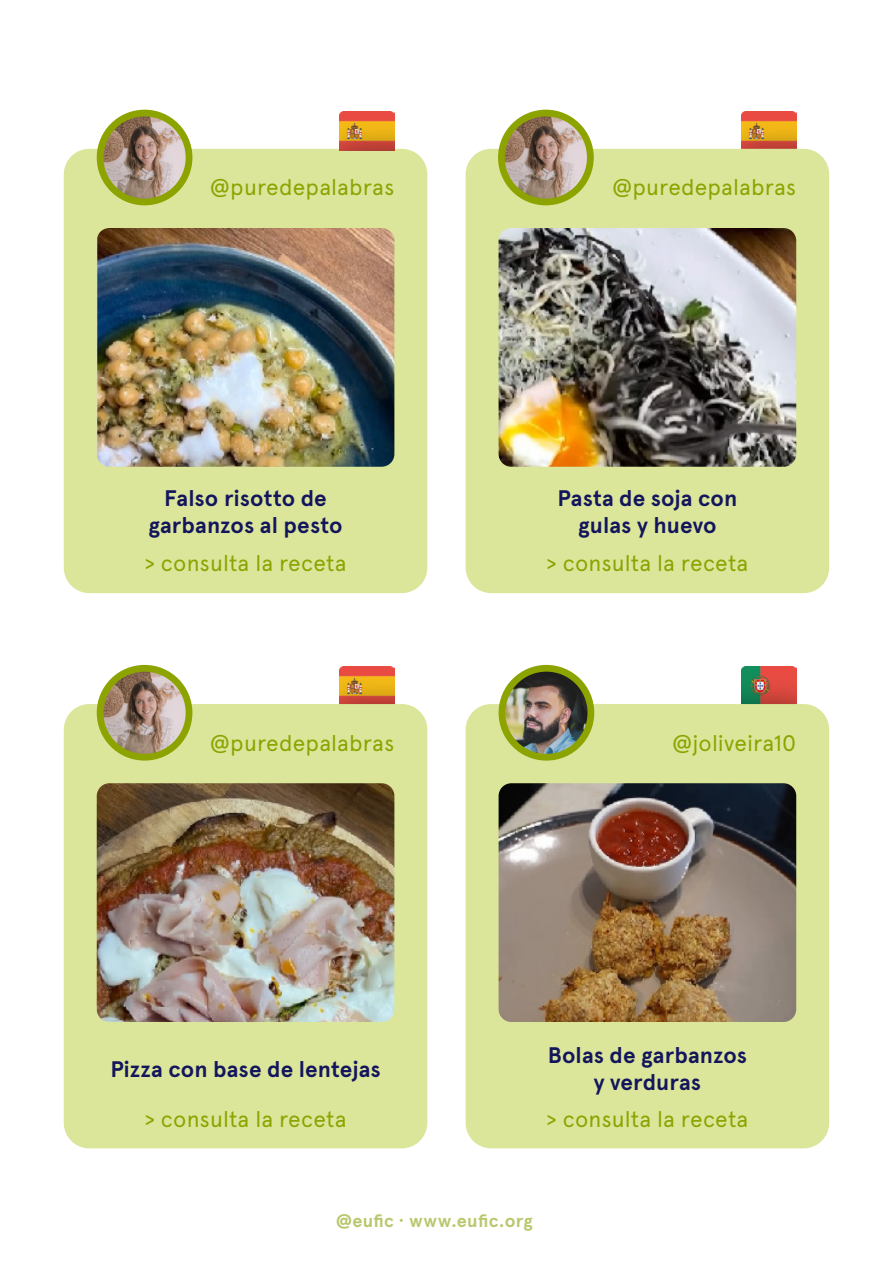
<style>
.page{position:relative;width:893px;height:1276px;background:#fff}
.page>*{position:absolute;margin:0;border:0;box-sizing:border-box;transform-origin:0 0}
.corps{font:22.5px "Apercu Pro";letter-spacing:.005em;color:#8ca300}
.corps-2{font:700 22.5px/27px "Apercu Pro";letter-spacing:.005em;color:#14165d;text-align:center}
.t1{font:700 18px "Apercu Pro";letter-spacing:.02em;color:#bac76d}
</style>
<div class="page">
<div style="left:64px;top:149px;width:363px;height:444px;background:#dbe69a;border-radius:26px"></div>
<img style="left:340px;top:111px;width:54px;height:39px">
<img style="left:97px;top:228px;width:297px;height:239px">
<img style="left:100px;top:113px;width:89px;height:89px;border-radius:44px">
<div style="left:97px;top:110px;width:95px;height:95px;border:7px solid #8ca300;border-radius:50%"></div>
<img style="left:340px;top:666px;width:54px;height:38px">
<div style="left:64px;top:704px;width:363px;height:444px;background:#dbe69a;border-radius:26px"></div>
<img style="left:97px;top:783px;width:297px;height:239px">
<img style="left:100px;top:668px;width:89px;height:89px;border-radius:44px">
<div style="left:97px;top:665px;width:95px;height:95px;border:7px solid #8ca300;border-radius:50%"></div>
<img style="left:742px;top:666px;width:54px;height:38px">
<div style="left:466px;top:704px;width:363px;height:444px;background:#dbe69a;border-radius:26px"></div>
<img style="left:499px;top:783px;width:297px;height:239px">
<img style="left:502px;top:668px;width:89px;height:89px;border-radius:44px">
<div style="left:499px;top:665px;width:95px;height:95px;border:7px solid #8ca300;border-radius:50%"></div>
<img style="left:742px;top:111px;width:54px;height:38px">
<div style="left:466px;top:149px;width:363px;height:444px;background:#dbe69a;border-radius:26px"></div>
<img style="left:499px;top:228px;width:297px;height:239px">
<img style="left:501px;top:113px;width:89px;height:89px;border-radius:44px">
<div style="left:498px;top:110px;width:96px;height:95px;border:7px solid #8ca300;border-radius:50%"></div>
<p class="corps" style="left:210px;top:170px;width:186px">@puredepalabras</p>
<p class="corps" style="left:612px;top:170px;width:186px">@puredepalabras</p>
<p class="corps-2" style="left:148px;top:482px;width:196px">Falso risotto de garbanzos al pesto</p>
<p class="corps" style="left:145px;top:547px;width:203px">&gt; consulta la receta</p>
<p class="corps-2" style="left:557px;top:482px;width:181px">Pasta de soja con gulas y huevo</p>
<p class="corps" style="left:547px;top:546px;width:203px">&gt; consulta la receta</p>
<p class="corps" style="left:210px;top:726px;width:186px">@puredepalabras</p>
<p class="corps" style="left:672px;top:726px;width:126px">@joliveira10</p>
<p class="corps-2" style="left:110px;top:1053px;width:272px">Pizza con base de lentejas</p>
<p class="corps" style="left:145px;top:1102px;width:203px">&gt; consulta la receta</p>
<p class="corps-2" style="left:548px;top:1040px;width:201px">Bolas de garbanzos y verduras</p>
<p class="corps" style="left:547px;top:1102px;width:203px">&gt; consulta la receta</p>
<p class="t1" style="left:336px;top:1207px;width:198px">@eufic · www.eufic.org</p>
</div>
